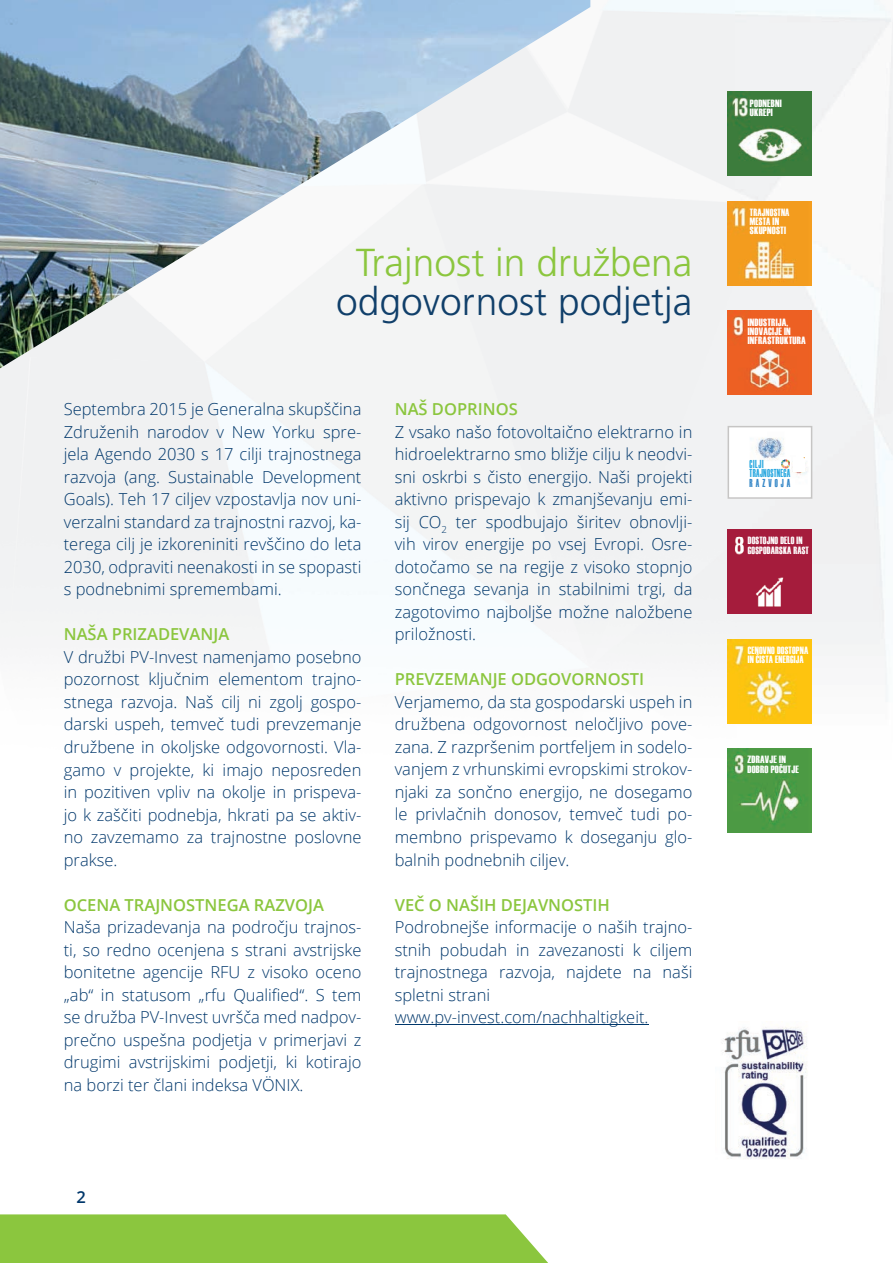
<style>
.page{position:relative;width:893px;height:1263px;background:#fff}
.page>*{position:absolute;margin:0;border:0;box-sizing:border-box;transform-origin:0 0}
.t1{font:300 39px "Frutiger LT Pro";color:#103f6a}
.t2{font:300 39px "Frutiger LT Pro";color:#8bc63e}
.t3{font:300 16.5px/22.5px "Open Sans";color:#00376b;text-align:justify}
.t4{font:600 16.5px "Open Sans";color:#8bc63e}
.t5{font:600 16.5px "Open Sans";color:#00376b}
.t6{font:11.55px/9.4px "Haettenschweiler";letter-spacing:.04em;color:#2ca9e0;scale:.7 1}
.t7{font:11.55px "Haettenschweiler";letter-spacing:.38em;color:#3587c7;scale:.7 1}
.t8{font:10.5px/9.3px "Haettenschweiler";letter-spacing:.02em;color:#fff;scale:.91 1}
.t9{font:10.5px/9.3px "Haettenschweiler";letter-spacing:.02em;color:#fff}
</style>
<div class="page">
<img style="left:0;top:0;width:893px;height:833px">
<img style="left:722px;top:1027px;width:85px;height:132px">
<img style="left:0;top:0;width:590px;height:368px">
<div style="left:0;top:1214px;width:548px;height:49px;background:#8bc63e"></div>
<hr style="left:395px;top:1024px;width:253px;height:1px;background:#00376b">
<img style="left:728px;top:749px;width:84px;height:84px">
<img style="left:728px;top:639px;width:84px;height:84px">
<img style="left:728px;top:530px;width:84px;height:84px">
<img style="left:728px;top:311px;width:84px;height:84px">
<img style="left:728px;top:201px;width:84px;height:84px">
<img style="left:728px;top:92px;width:84px;height:84px">
<img style="left:731px;top:429px;width:78px;height:67px">
<div style="left:728px;top:426px;width:84px;height:73px;border:2px solid #c6c5c4"></div>
<img style="left:794px;top:458px;width:10px;height:14px">
<svg style="left:780px;top:458px;width:11px;height:11px"></svg>
<h1 class="t2" style="left:356px;top:240px;width:338px">Trajnost in družbena</h1>
<h1 class="t1" style="left:336px;top:279px;width:358px">odgovornost podjetja</h1>
<p class="t3" style="left:64px;top:398px;width:299px">Septembra 2015 je Generalna skupščina Združenih narodov v New Yorku spre&shy;jela Agendo 2030 s 17 cilji trajnostnega razvoja (ang. Sustainable Development Goals). Teh 17 ciljev vzpostavlja nov uni&shy;verzalni standard za trajnostni razvoj, ka&shy;terega cilj je izkoreniniti revščino do leta 2030, odpraviti neenakosti in se spopasti s podnebnimi spremembami.</p>
<p class="t4" style="left:64px;top:623px;width:167px">NAŠA PRIZADEVANJA</p>
<p class="t3" style="left:64px;top:645px;width:299px">V družbi PV-Invest namenjamo posebno pozornost ključnim elementom trajno&shy;stnega razvoja. Naš cilj ni zgolj gospo&shy;darski uspeh, temveč tudi prevzemanje družbene in okoljske odgovornosti. Vla&shy;gamo v projekte, ki imajo neposreden in pozitiven vpliv na okolje in prispeva&shy;jo k zaščiti podnebja, hkrati pa se aktiv&shy;no zavzemamo za trajnostne poslovne prakse.</p>
<p class="t4" style="left:64px;top:893px;width:262px">OCENA TRAJNOSTNEGA RAZVOJA</p>
<p class="t3" style="left:64px;top:915px;width:299px">Naša prizadevanja na področju trajnos&shy;ti, so redno ocenjena s strani avstrijske bonitetne agencije RFU z visoko oceno „ab“ in statusom „rfu Qualified“. S tem se družba PV-Invest uvršča med nadpov&shy;prečno uspešna podjetja v primerjavi z drugimi avstrijskimi podjetji, ki kotirajo na borzi ter člani indeksa VÖNIX.</p>
<p class="t4" style="left:395px;top:398px;width:124px">NAŠ DOPRINOS</p>
<p class="t3" style="left:395px;top:420px;width:299px">Z vsako našo fotovoltaično elektrarno in hidroelektrarno smo bližje cilju k neodvi&shy;sni oskrbi s čisto energijo. Naši projekti aktivno prispevajo k zmanjševanju emi&shy;sij CO<sub>2</sub> ter spodbujajo širitev obnovlji&shy;vih virov energije po vsej Evropi. Osre&shy;dotočamo se na regije z visoko stopnjo sončnega sevanja in stabilnimi trgi, da zagotovimo najboljše možne naložbene priložnosti.</p>
<p class="t4" style="left:395px;top:668px;width:251px">PREVZEMANJE ODGOVORNOSTI</p>
<p class="t3" style="left:395px;top:690px;width:299px">Verjamemo, da sta gospodarski uspeh in družbena odgovornost neločljivo pove&shy;zana. Z razpršenim portfeljem in sodelo&shy;vanjem z vrhunskimi evropskimi strokov&shy;njaki za sončno energijo, ne dosegamo le privlačnih donosov, temveč tudi po&shy;membno prispevamo k doseganju glo&shy;balnih podnebnih ciljev.</p>
<p class="t4" style="left:395px;top:893px;width:217px">VEČ O NAŠIH DEJAVNOSTIH</p>
<p class="t3" style="left:395px;top:915px;width:299px;text-align:left">Podrobnejše informacije o naših trajno&shy;stnih pobudah in zavezanosti k ciljem trajnostnega razvoja, najdete na naši spletni strani www.pv-invest.com/nachhaltigkeit.</p>
<p class="t5" style="left:77px;top:1186px;width:11px">2</p>
<p class="t9" style="left:750px;top:98px;width:33px">PODNEBNI<br>UKREPI</p>
<p class="t8" style="left:750px;top:207px;width:45px">TRAJNOSTNA<br>MESTA IN<br>SKUPNOSTI</p>
<p class="t9" style="left:748px;top:317px;width:60px">INDUSTRIJA,<br>INOVACIJE IN<br>INFRASTRUKTURA</p>
<p class="t6" style="left:750px;top:459px;width:60px">CILJI<br>TRAJNOSTNEGA</p>
<p class="t7" style="left:750px;top:475px;width:60px">RAZVOJA</p>
<p class="t8" style="left:748px;top:536px;width:69px">DOSTOJNO DELO IN<br>GOSPODARSKA RAST</p>
<p class="t8" style="left:748px;top:645px;width:68px">CENOVNO DOSTOPNA<br>IN ČISTA ENERGIJA</p>
<p class="t9" style="left:747px;top:755px;width:53px">ZDRAVJE IN<br>DOBRO POČUTJE</p>
</div>
